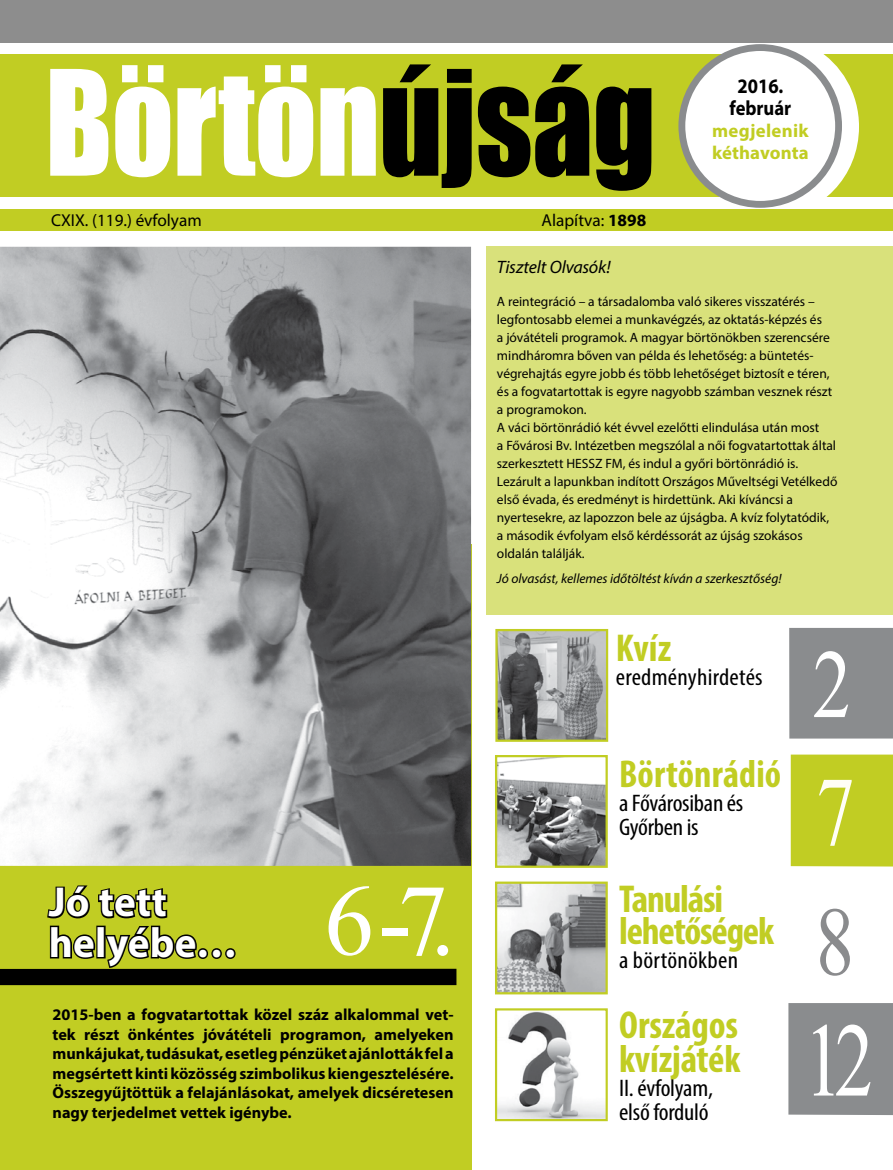
<style>
.page{position:relative;width:893px;height:1170px;background:#fff}
.page>*{position:absolute;margin:0;border:0;box-sizing:border-box;transform-origin:0 0}
.t1{font:135px "Impact";letter-spacing:-.005em;color:#fff;scale:.9 1}
.t2{font:105px "Times New Roman";color:#fff;scale:.75 1}
.t3{font:100.95px "Times New Roman";color:#fff}
.t4{font:97.5px "Times New Roman";color:#fffef6;scale:.8 1}
.t5{font:97.5px "Times New Roman";color:#6d6e71;scale:.8 1}
.t6{font:97.5px "Times New Roman";color:#fff;scale:.8 1}
.t7{font:700 42px/40.5px "Myriad Pro";letter-spacing:.005em;color:#fff}
.t8{font:700 condensed 39px/34.5px "Myriad Pro";letter-spacing:-.005em;color:#c1cd23}
.t9{font:700 condensed 39px/31.5px "Myriad Pro";letter-spacing:-.03em;color:#c1cd23}
.t10{font:condensed 24px/24px "Myriad Pro";letter-spacing:-.01em;color:#000;scale:1.07 1}
.t11{font:condensed 24px "Myriad Pro";letter-spacing:.01em;color:#000;scale:1.07 1}
.t12{font:700 20.7px/21.9px "Myriad Pro";color:#000;text-align:center;scale:.9 1}
.t13{font:700 18.75px/21.9px "Myriad Pro";letter-spacing:.015em;color:#c1cd23}
.t14{font:italic 18px "Myriad Pro";letter-spacing:-.01em;color:#000}
.t15{font:17.25px "Myriad Pro";color:#000}
.t16{font:700 16.2px/19.5px "Myriad Pro";color:#000;text-align:justify}
.t17{font:13.5px/18px "Myriad Pro";color:#000}
.t18{font:italic 13.5px "Myriad Pro";color:#000}
.s1{color:#000}
.s2{font-weight:700}
</style>
<div class="page">
<div style="left:0;top:54px;width:893px;height:149px;background:#c1cd23"></div>
<svg style="left:687px;top:45px;width:172px;height:152px"></svg>
<div style="left:0;top:544px;width:471px;height:625px;background:#c1cd23"></div>
<div style="left:0;top:197px;width:893px;height:47px;background:#fff"></div>
<div style="left:0;top:968px;width:456px;height:17px;background:#000"></div>
<div style="left:791px;top:754px;width:102px;height:112px;background:#c1cd23"></div>
<div style="left:0;top:0;width:893px;height:43px;background:#8d8d8d"></div>
<div style="left:0;top:209px;width:893px;height:22px;background:#c1cd23"></div>
<img style="left:0;top:247px;width:471px;height:618px">
<div style="left:486px;top:247px;width:407px;height:368px;background:#d9e17b"></div>
<div style="left:788px;top:1003px;width:105px;height:111px;background:#8a8c8e"></div>
<svg style="left:46px;top:885px;width:191px;height:84px"></svg>
<div style="left:789px;top:628px;width:104px;height:110px;background:#8a8c8e"></div>
<div style="left:682px;top:48px;width:157px;height:156px;background:#fff;border-radius:50%"></div>
<div style="left:678px;top:44px;width:164px;height:164px;border:7px solid #8a8c8e;border-radius:50%"></div>
<img style="left:498px;top:632px;width:107px;height:106px">
<div style="left:495px;top:629px;width:113px;height:112px;border:2px solid #c1cd23"></div>
<img style="left:498px;top:884px;width:107px;height:107px">
<div style="left:495px;top:881px;width:113px;height:113px;border:2px solid #c1cd23"></div>
<img style="left:498px;top:758px;width:107px;height:106px">
<div style="left:495px;top:755px;width:113px;height:112px;border:2px solid #c1cd23"></div>
<img style="left:498px;top:1011px;width:107px;height:107px">
<div style="left:495px;top:1008px;width:113px;height:113px;border:2px solid #c1cd23"></div>
<h1 class="t1" style="left:45px;top:18px;width:680px">Börtön<span class="s1">újság</span></h1>
<p class="t15" style="left:51px;top:210px;width:152px">CXIX. (119.) évfolyam</p>
<p class="t15" style="left:542px;top:210px;width:106px">Alapítva: <span class="s2">1898</span></p>
<h3 class="t12" style="left:730px;top:74px;width:70px">2016. február</h3>
<h3 class="t13" style="left:712px;top:119px;width:98px">megjelenik kéthavonta</h3>
<h3 class="t14" style="left:497px;top:255px;width:115px">Tisztelt Olvasók!</h3>
<p class="t17" style="left:497px;top:292px;width:342px">A reintegráció – a társadalomba való sikeres visszatérés – legfontosabb elemei a munkavégzés, az oktatás-képzés és<br>a jóvátételi programok. A magyar börtönökben szerencsére mindháromra bőven van példa és lehetőség: a büntetés&shy;végrehajtás egyre jobb és több lehetőséget biztosít e téren, és a fogvatartottak is egyre nagyobb számban vesznek részt a programokon.<br>A váci börtönrádió két évvel ezelőtti elindulása után most<br>a Fővárosi Bv. Intézetben megszólal a női fogvatartottak által szerkesztett HESSZ FM, és indul a győri börtönrádió is.<br>Lezárult a lapunkban indított Országos Műveltségi Vetélkedő első évada, és eredményt is hirdettünk. Aki kíváncsi a nyertesekre, az lapozzon bele az újságba. A kvíz folytatódik, a második évfolyam első kérdéssorát az újság szokásos oldalán találják.</p>
<p class="t18" style="left:497px;top:570px;width:286px">Jó olvasást, kellemes időtöltést kíván a szerkesztőség!</p>
<h3 class="t7" style="left:49px;top:880px;width:190px">Jó tett helyébe…</h3>
<h3 class="t3" style="left:324px;top:852px;width:132px">6 -7.</h3>
<p class="t16" style="left:53px;top:1004px;width:402px">2015-ben a fogvatartottak közel száz alkalommal vet&shy;tek részt önkéntes jóvátételi programon, amelyeken munkájukat, tudásukat, esetleg pénzüket ajánlották fel a megsértett kinti közösség szimbolikus kiengesztelésére.<br>Összegyűjtöttük a felajánlásokat, amelyek dicséretesen nagy terjedelmet vettek igénybe.</p>
<h3 class="t8" style="left:616px;top:630px;width:57px">Kvíz</h3>
<h3 class="t11" style="left:616px;top:662px;width:139px">eredményhirdetés</h3>
<h3 class="t8" style="left:619px;top:755px;width:164px">Börtönrádió</h3>
<h3 class="t10" style="left:619px;top:790px;width:118px">a Fővárosiban és<br>Győrben is</h3>
<h3 class="t9" style="left:619px;top:882px;width:157px">Tanulási lehetőségek</h3>
<h3 class="t11" style="left:619px;top:945px;width:113px">a börtönökben</h3>
<h3 class="t8" style="left:619px;top:1006px;width:123px">Országos kvízjáték</h3>
<h3 class="t10" style="left:619px;top:1075px;width:89px">II. évfolyam, első forduló</h3>
<h3 class="t6" style="left:812px;top:618px;width:50px">2</h3>
<h3 class="t4" style="left:816px;top:746px;width:50px">7</h3>
<h3 class="t5" style="left:815px;top:876px;width:50px">8</h3>
<h2 class="t2" style="left:804px;top:989px;width:95px">12</h2>
</div>
